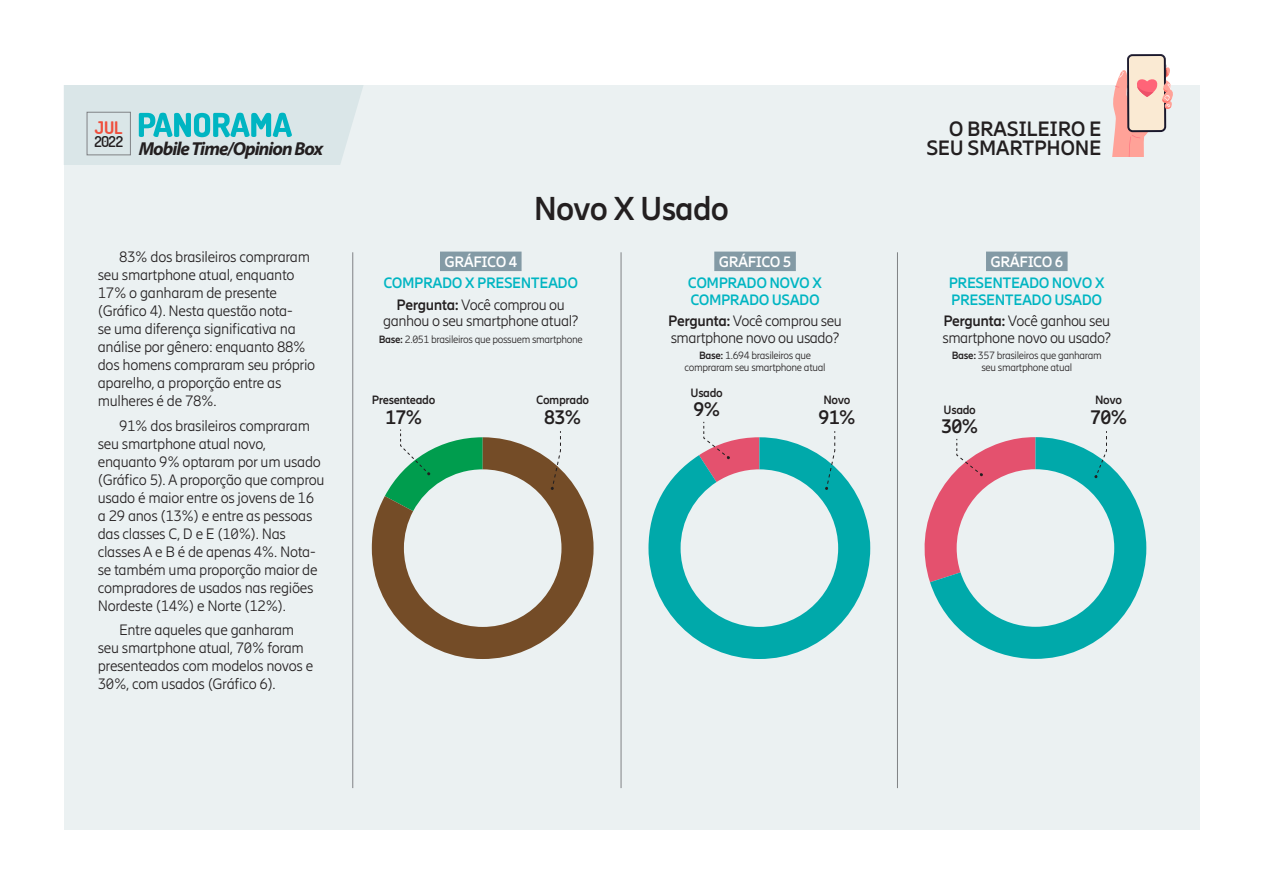
<style>
.page{position:relative;width:1263px;height:893px;background:#fff}
.page>*{position:absolute;margin:0;border:0;box-sizing:border-box;transform-origin:0 0}
.t1{font:700 33px "Ericsson Hilda";letter-spacing:-.03em;color:#231f20}
.t2{font:700 20.7px "Ericsson Hilda";letter-spacing:-.02em;color:#231f20}
.t3{font:700 19.5px "Ericsson Hilda";letter-spacing:-.03em;color:#231f20}
.t4{font:italic 700 18.9px "Myriad Pro";letter-spacing:-.05em;color:#231f20}
.t5{font:200 17.4px "Dosis";color:#ef503e}
.t6{font:300 15px/18px "Ericsson Hilda";letter-spacing:-.02em;color:#231f20}
.t7{font:700 15px/16.5px "Ericsson Hilda";letter-spacing:-.03em;color:#00b5c2}
.t8{font:700 15px "Ericsson Hilda";letter-spacing:-.03em;color:#fff}
.t9{font:200 15px "Dosis";color:#231f20}
.t10{font:700 12px "Ericsson Hilda";letter-spacing:-.03em;color:#231f20}
.t11{font:300 10.5px/12px "Ericsson Hilda";letter-spacing:-.03em;color:#231f20;text-align:center}
.s1{font-weight:700}
</style>
<div class="page">
<div style="left:64px;top:85px;width:1135px;height:744px;background:#ebf1f2"></div>
<svg style="left:64px;top:85px;width:299px;height:80px;background:#c6e1e4"></svg>
<svg style="left:1112px;top:54px;width:61px;height:102px"></svg>
<div style="left:440px;top:252px;width:82px;height:19px;background:#839aa5"></div>
<div style="left:714px;top:252px;width:82px;height:19px;background:#839aa5"></div>
<div style="left:986px;top:252px;width:81px;height:19px;background:#839aa5"></div>
<svg style="left:372px;top:437px;width:222px;height:222px"></svg>
<svg style="left:648px;top:437px;width:222px;height:222px"></svg>
<svg style="left:930px;top:437px;width:216px;height:222px"></svg>
<hr style="left:621px;top:252px;width:1px;height:536px;background:#808285">
<hr style="left:352px;top:252px;width:1px;height:536px;background:#808285">
<hr style="left:897px;top:252px;width:1px;height:536px;background:#808285">
<svg style="left:551px;top:431px;width:10px;height:59px"></svg>
<svg style="left:825px;top:431px;width:10px;height:59px"></svg>
<svg style="left:1094px;top:431px;width:13px;height:47px"></svg>
<svg style="left:385px;top:429px;width:98px;height:82px"></svg>
<svg style="left:699px;top:421px;width:60px;height:61px"></svg>
<svg style="left:924px;top:437px;width:111px;height:145px"></svg>
<p class="t5" style="left:95px;top:115px;width:29px">JUL</p>
<p class="t9" style="left:94px;top:131px;width:30px">2022</p>
<p class="t2" style="left:949px;top:116px;width:154px">O BRASILEIRO E</p>
<p class="t4" style="left:139px;top:136px;width:186px">Mobile Time/Opinion Box</p>
<p class="t2" style="left:926px;top:135px;width:177px">SEU SMARTPHONE</p>
<p class="t1" style="left:534px;top:189px;width:197px">Novo X Usado</p>
<p class="t6" style="left:98px;top:248px;width:219px;text-indent:21px">83% dos brasileiros compraram seu smartphone atual, enquanto<br>17% o ganharam de presente (Gráfico 4). Nesta questão nota-<br>se uma diferença significativa na análise por gênero: enquanto 88% dos homens compraram seu próprio aparelho, a proporção entre as mulheres é de 78%.</p>
<p class="t6" style="left:98px;top:416px;width:228px;text-indent:21px">91% dos brasileiros compraram seu smartphone atual novo, enquanto 9% optaram por um usado (Gráfico 5). A proporção que comprou usado é maior entre os jovens de 16 a 29 anos (13%) e entre as pessoas das classes C, D e E (10%). Nas classes A e B é de apenas 4%. Nota&shy;se também uma proporção maior de compradores de usados nas regiões<br>Nordeste (14%) e Norte (12%).</p>
<p class="t6" style="left:98px;top:621px;width:217px;text-indent:21px">Entre aqueles que ganharam seu smartphone atual, 70% foram presenteados com modelos novos e<br>30%, com usados (Gráfico 6).</p>
<p class="t8" style="left:444px;top:253px;width:74px">GRÁFICO 4</p>
<p class="t7" style="left:383px;top:275px;width:196px">COMPRADO X PRESENTEADO</p>
<p class="t6" style="left:383px;top:297px;width:196px;line-height:16.5px;text-align:center"><span class="s1">Pergunta:</span> Você comprou ou ganhou o seu smartphone atual?</p>
<p class="t11" style="left:379px;top:333px;width:206px"><span class="s1">Base:</span> 2.051 brasileiros que possuem smartphone</p>
<p class="t10" style="left:372px;top:393px;width:65px">Presenteado</p>
<p class="t3" style="left:385px;top:405px;width:39px">17%</p>
<p class="t10" style="left:536px;top:393px;width:55px">Comprado</p>
<p class="t3" style="left:544px;top:405px;width:39px">83%</p>
<p class="t8" style="left:719px;top:253px;width:74px">GRÁFICO 5</p>
<p class="t7" style="left:688px;top:275px;width:136px">COMPRADO NOVO X<br>COMPRADO USADO</p>
<p class="t6" style="left:668px;top:313px;width:175px;line-height:16.5px"><span class="s1">Pergunta:</span> Você comprou seu smartphone novo ou usado?</p>
<p class="t11" style="left:684px;top:350px;width:142px"><span class="s1">Base:</span> 1.694 brasileiros que compraram seu smartphone atual</p>
<p class="t8" style="left:990px;top:253px;width:74px">GRÁFICO 6</p>
<p class="t7" style="left:949px;top:275px;width:157px">PRESENTEADO NOVO X<br>PRESENTEADO USADO</p>
<p class="t6" style="left:942px;top:313px;width:170px;line-height:16.5px"><span class="s1">Pergunta:</span> Você ganhou seu smartphone novo ou usado?</p>
<p class="t11" style="left:952px;top:350px;width:152px"><span class="s1">Base:</span> 357 brasileiros que ganharam seu smartphone atual</p>
<p class="t10" style="left:691px;top:385px;width:34px">Usado</p>
<p class="t3" style="left:693px;top:398px;width:28px">9%</p>
<p class="t10" style="left:944px;top:402px;width:34px">Usado</p>
<p class="t3" style="left:941px;top:415px;width:39px">30%</p>
<p class="t10" style="left:823px;top:393px;width:28px">Novo</p>
<p class="t3" style="left:818px;top:405px;width:39px">91%</p>
<p class="t10" style="left:1095px;top:393px;width:28px">Novo</p>
<p class="t3" style="left:1090px;top:405px;width:39px">70%</p>
</div>
